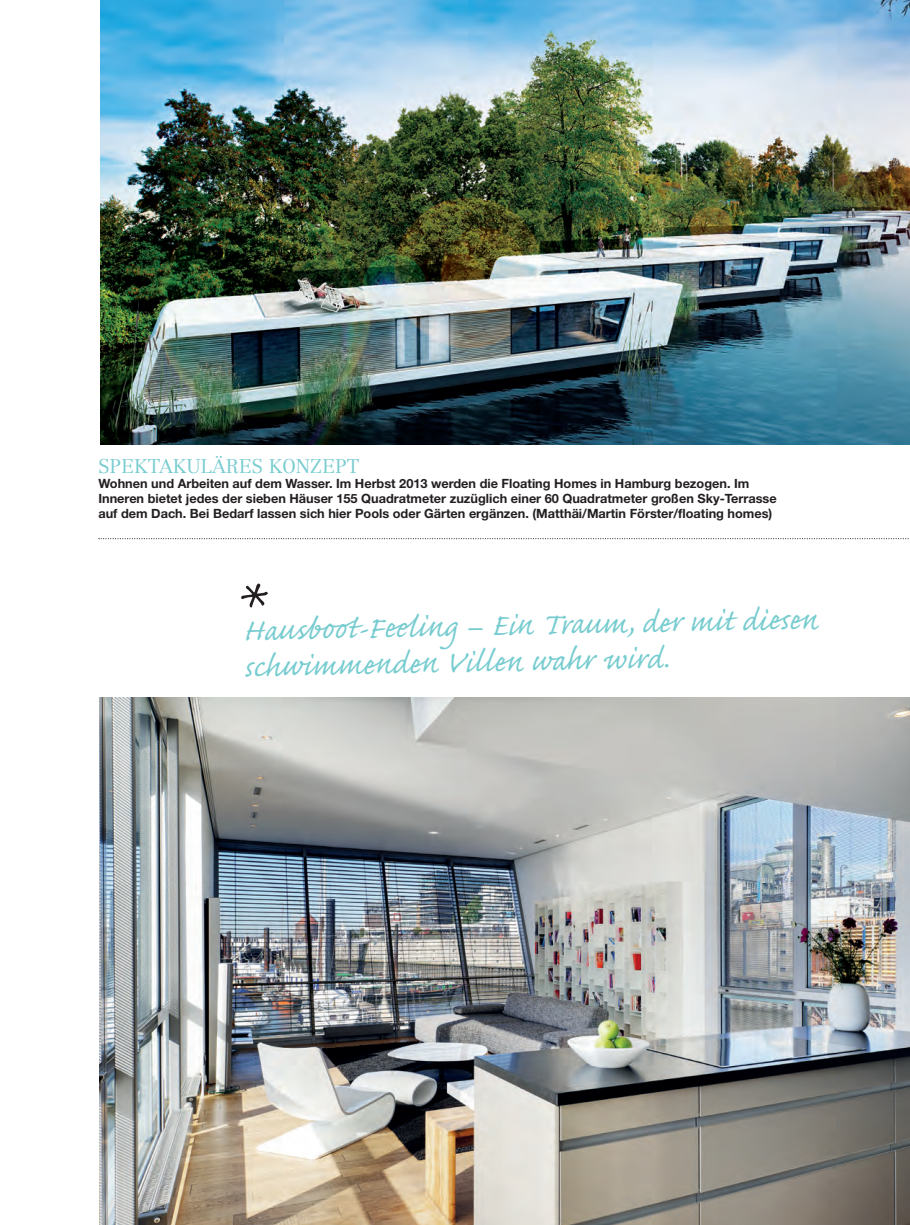
<style>
.page{position:relative;width:910px;height:1225px;background:#fff}
.page>*{position:absolute;margin:0;border:0;box-sizing:border-box;transform-origin:0 0}
.t1{font:39px/36.2px "Caflisch Script Pro";color:#77ccd0}
.t2{font:300 19.5px "Centennial LT";color:#77ccd0}
.t3{font:700 12.75px/15px "Helvetica Neue";color:#231f20}
</style>
<div class="page">
<img style="left:99px;top:697px;width:811px;height:528px">
<img style="left:100px;top:0;width:810px;height:444px">
<svg style="left:241px;top:583px;width:27px;height:24px"></svg>
<svg style="left:98px;top:538px;width:811px;height:1px"></svg>
<p class="t2" style="left:98px;top:458px;width:262px">SPEKTAKULÄRES KONZEPT</p>
<p class="t3" style="left:98px;top:477px;width:680px">Wohnen und Arbeiten auf dem Wasser. Im Herbst 2013 werden die Floating Homes in Hamburg bezogen. Im<br>Inneren bietet jedes der sieben Häuser 155 Quadratmeter zuzüglich einer 60 Quadratmeter großen Sky-Terrasse auf dem Dach. Bei Bedarf lassen sich hier Pools oder Gärten ergänzen. (Matthäi/Martin Förster/floating homes)</p>
<p class="t1" style="left:242px;top:608px;width:577px;rotate:-1deg">Hausboot -Feeling – Ein Traum, der mit dies en schwimmenden Villen wahr wird.</p>
</div>
